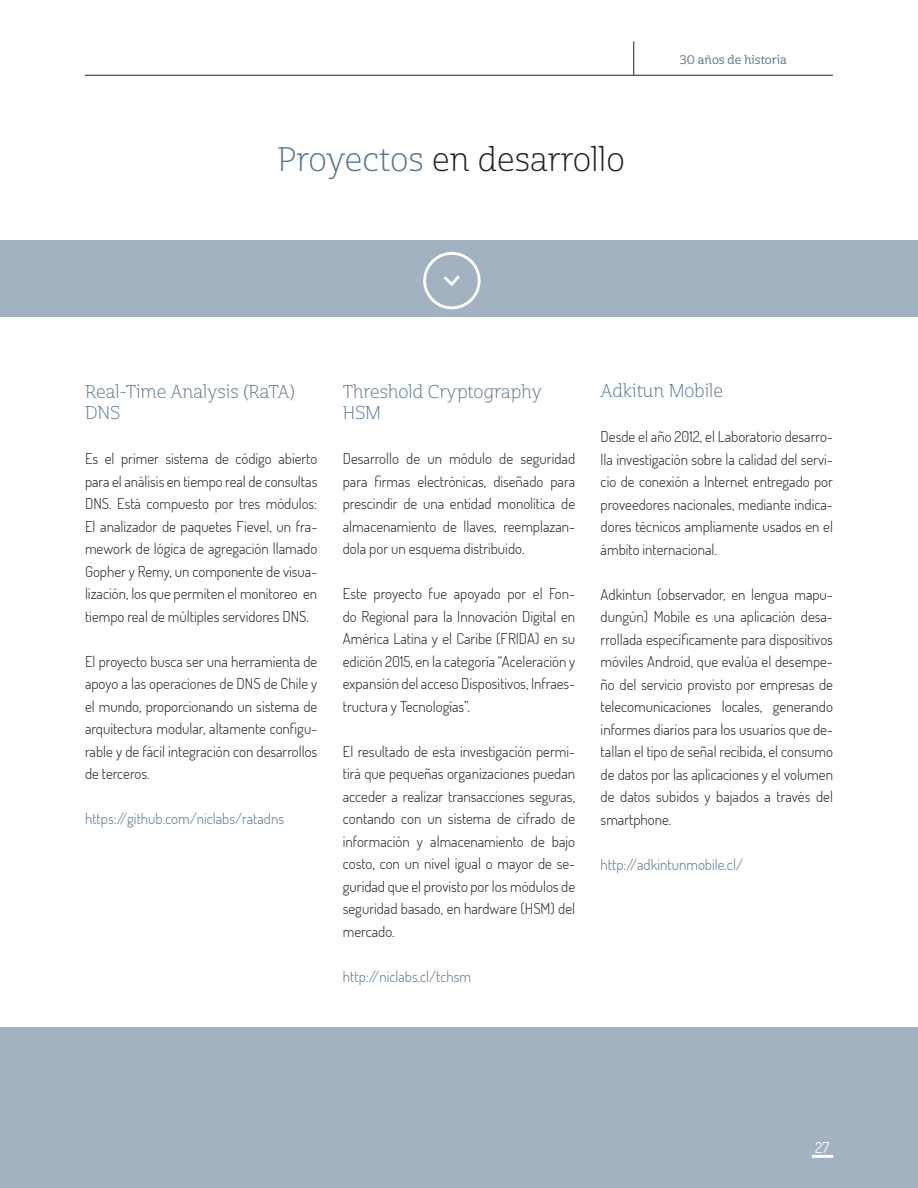
<style>
.page{position:relative;width:918px;height:1188px;background:#fff}
.page>*{position:absolute;margin:0;border:0;box-sizing:border-box;transform-origin:0 0}
.TITULO_1{font:33px "Cabrito Semi Nor Lig";color:#231f20}
.TITULO_1-2{font:18px/21.6px "Cabrito Semi Nor Lig";color:#58768e}
.texto_general{font:300 15px/22.5px "Dosis";color:#231f20;text-align:justify}
.texto_general-2{font:300 15px "Dosis";color:#58768e}
.texto_general-3{font:15px "Dosis";color:#fff}
.t1{font:12px "Cabrito Semi Nor Med";color:#58768e}
.s1{color:#58768e}
</style>
<div class="page">
<hr style="left:85px;top:75px;width:748px;height:1px;background:#231f20">
<hr style="left:633px;top:41px;width:1px;height:34px;background:#231f20">
<div style="left:0;top:1027px;width:918px;height:161px;background:#a2b2c0"></div>
<div style="left:0;top:240px;width:918px;height:77px;background:#a2b2c0"></div>
<svg style="left:423px;top:252px;width:58px;height:57px"></svg>
<hr style="left:812px;top:1155px;width:21px;height:3px;background:#fff">
<p class="TITULO_1" style="left:277px;top:139px;width:349px"><span class="s1">Proyectos</span> en desarrollo</p>
<p class="t1" style="left:680px;top:53px;width:108px">30 años de historia</p>
<p class="TITULO_1-2" style="left:85px;top:381px;width:211px">Real-Time Analysis (RaTA)<br>DNS</p>
<p class="texto_general" style="left:85px;top:447px;width:234px">Es el primer sistema de código abierto para el análisis en tiempo real de consultas DNS. Está compuesto por tres módulos:<br>El analizador de paquetes Fievel, un fra&shy;mework de lógica de agregación llamado Gopher y Remy, un componente de visua&shy;lización, los que permiten el monitoreo en tiempo real de múltiples servidores DNS.</p>
<p class="texto_general" style="left:85px;top:649px;width:234px">El proyecto busca ser una herramienta de apoyo a las operaciones de DNS de Chile y el mundo, proporcionando un sistema de arquitectura modular, altamente configu&shy;rable y de fácil integración con desarrollos de terceros.</p>
<p class="texto_general-2" style="left:85px;top:809px;width:201px">https://github.com/niclabs/ratadns</p>
<p class="TITULO_1-2" style="left:343px;top:381px;width:201px">Threshold Cryptography<br>HSM</p>
<p class="texto_general" style="left:343px;top:447px;width:234px">Desarrollo de un módulo de seguridad para firmas electrónicas, diseñado para prescindir de una entidad monolítica de almacenamiento de llaves, reemplazan&shy;dola por un esquema distribuido.</p>
<p class="texto_general" style="left:343px;top:582px;width:234px">Este proyecto fue apoyado por el Fon&shy;do Regional para la Innovación Digital en América Latina y el Caribe (FRIDA) en su edición 2015, en la categoría “Aceleración y expansión del acceso Dispositivos, Infraes&shy;tructura y Tecnologías”.</p>
<p class="texto_general" style="left:343px;top:740px;width:234px">El resultado de esta investigación permi&shy;tirá que pequeñas organizaciones puedan acceder a realizar transacciones seguras, contando con un sistema de cifrado de información y almacenamiento de bajo costo, con un nivel igual o mayor de se&shy;guridad que el provisto por los módulos de seguridad basado, en hardware (HSM) del mercado.</p>
<p class="texto_general-2" style="left:343px;top:966px;width:130px">http://niclabs.cl/tchsm</p>
<p class="TITULO_1-2" style="left:601px;top:381px;width:124px">Adkitun Mobile</p>
<p class="texto_general" style="left:601px;top:425px;width:234px">Desde el año 2012, el Laboratorio desarro&shy;lla investigación sobre la calidad del servi&shy;cio de conexión a Internet entregado por proveedores nacionales, mediante indica&shy;dores técnicos ampliamente usados en el ámbito internacional.</p>
<p class="texto_general" style="left:601px;top:583px;width:234px">Adkintun (observador, en lengua mapu&shy;dungún) Mobile es una aplicación desa&shy;rrollada específicamente para dispositivos móviles Android, que evalúa el desempe&shy;ño del servicio provisto por empresas de telecomunicaciones locales, generando informes diarios para los usuarios que de&shy;tallan el tipo de señal recibida, el consumo de datos por las aplicaciones y el volumen de datos subidos y bajados a través del smartphone.</p>
<p class="texto_general-2" style="left:601px;top:854px;width:144px">http://adkintunmobile.cl/</p>
<p class="texto_general-3" style="left:815px;top:1137px;width:16px">27</p>
</div>
